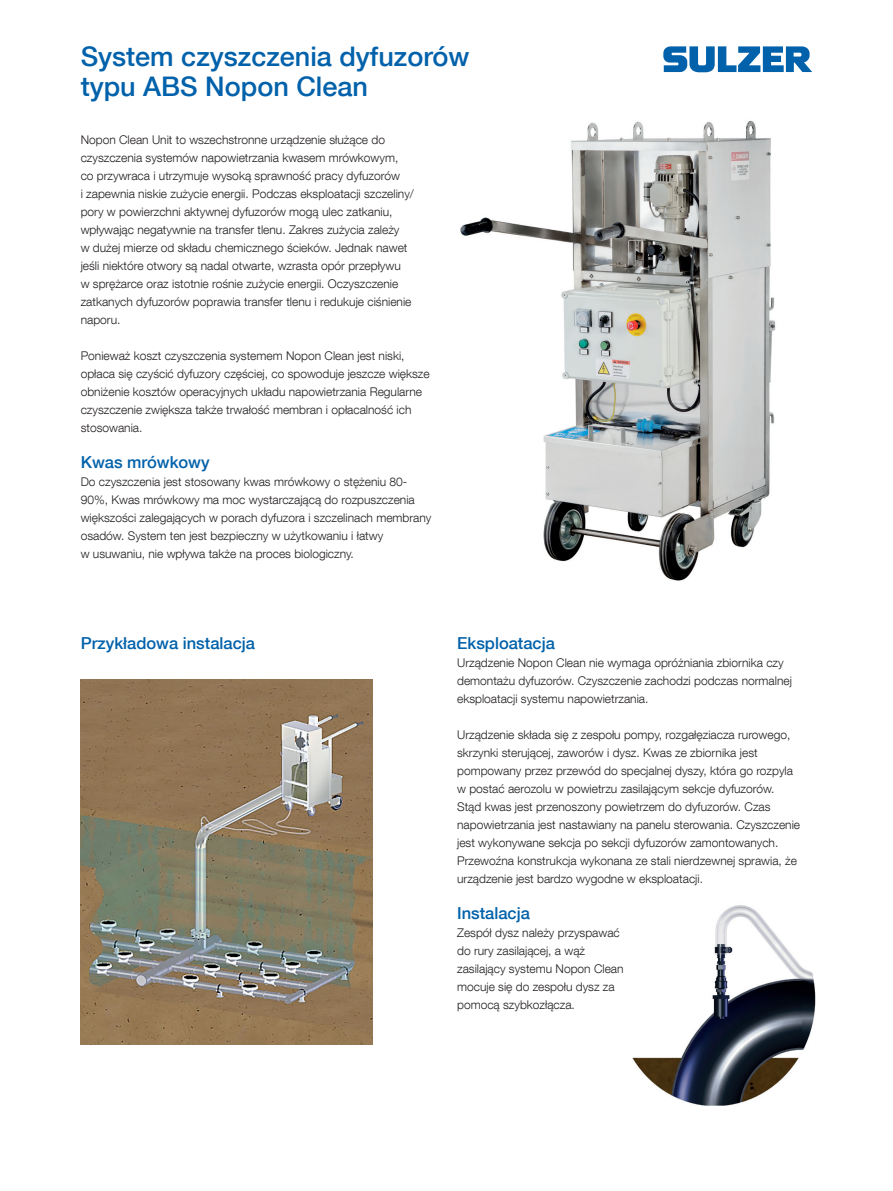
<style>
.page{position:relative;width:893px;height:1191px;background:#fff}
.page>*{position:absolute;margin:0;border:0;box-sizing:border-box;transform-origin:0 0}
.t1{font:500 27px/30px "Helvetica Neue LT Com";color:#0161aa}
.t2{font:500 16.5px "Helvetica Neue LT Com";color:#0161aa}
.t3{font:300 12px/18px "Helvetica Neue LT Com";color:#231f20}
</style>
<div class="page">
<svg style="left:663px;top:46px;width:149px;height:26px"></svg>
<img style="left:460px;top:120px;width:316px;height:461px">
<img style="left:632px;top:905px;width:184px;height:200px">
<img style="left:81px;top:679px;width:291px;height:365px">
<h1 class="t1" style="left:81px;top:41px;width:390px">System czyszczenia dyfuzorów typu ABS Nopon Clean</h1>
<p class="t3" style="left:81px;top:131px;width:335px">Nopon Clean Unit to wszechstronne urządzenie służące do czyszczenia systemów napowietrzania kwasem mrówkowym, co przywraca i utrzymuje wysoką sprawność pracy dyfuzorów<br>i zapewnia niskie zużycie energii. Podczas eksploatacji szczeliny/ pory w powierzchni aktywnej dyfuzorów mogą ulec zatkaniu, wpływając negatywnie na transfer tlenu. Zakres zużycia zależy<br>w dużej mierze od składu chemicznego ścieków. Jednak nawet jeśli niektóre otwory są nadal otwarte, wzrasta opór przepływu<br>w sprężarce oraz istotnie rośnie zużycie energii. Oczyszczenie zatkanych dyfuzorów poprawia transfer tlenu i redukuje ciśnienie naporu.</p>
<p class="t3" style="left:81px;top:347px;width:350px">Ponieważ koszt czyszczenia systemem Nopon Clean jest niski, opłaca się czyścić dyfuzory częściej, co spowoduje jeszcze większe obniżenie kosztów operacyjnych układu napowietrzania Regularne czyszczenie zwiększa także trwałość membran i opłacalność ich stosowania.</p>
<h2 class="t2" style="left:81px;top:452px;width:130px">Kwas mrówkowy</h2>
<p class="t3" style="left:81px;top:473px;width:352px">Do czyszczenia jest stosowany kwas mrówkowy o stężeniu 80- 90%, Kwas mrówkowy ma moc wystarczającą do rozpuszczenia większości zalegających w porach dyfuzora i szczelinach membrany osadów. System ten jest bezpieczny w użytkowaniu i łatwy<br>w usuwaniu, nie wpływa także na proces biologiczny.</p>
<h2 class="t2" style="left:81px;top:632px;width:176px">Przykładowa instalacja</h2>
<h2 class="t2" style="left:457px;top:632px;width:99px">Eksploatacja</h2>
<p class="t3" style="left:457px;top:653px;width:336px">Urządzenie Nopon Clean nie wymaga opróżniania zbiornika czy demontażu dyfuzorów. Czyszczenie zachodzi podczas normalnej eksploatacji systemu napowietrzania.</p>
<p class="t3" style="left:457px;top:725px;width:344px">Urządzenie składa się z zespołu pompy, rozgałęziacza rurowego, skrzynki sterującej, zaworów i dysz. Kwas ze zbiornika jest pompowany przez przewód do specjalnej dyszy, która go rozpyla w postać aerozolu w powietrzu zasilającym sekcje dyfuzorów.<br>Stąd kwas jest przenoszony powietrzem do dyfuzorów. Czas napowietrzania jest nastawiany na panelu sterowania. Czyszczenie jest wykonywane sekcja po sekcji dyfuzorów zamontowanych.<br>Przewoźna konstrukcja wykonana ze stali nierdzewnej sprawia, że urządzenie jest bardzo wygodne w eksploatacji.</p>
<h2 class="t2" style="left:457px;top:902px;width:74px">Instalacja</h2>
<p class="t3" style="left:457px;top:923px;width:168px">Zespół dysz należy przyspawać do rury zasilającej, a wąż zasilający systemu Nopon Clean mocuje się do zespołu dysz za pomocą szybkozłącza.</p>
</div>
